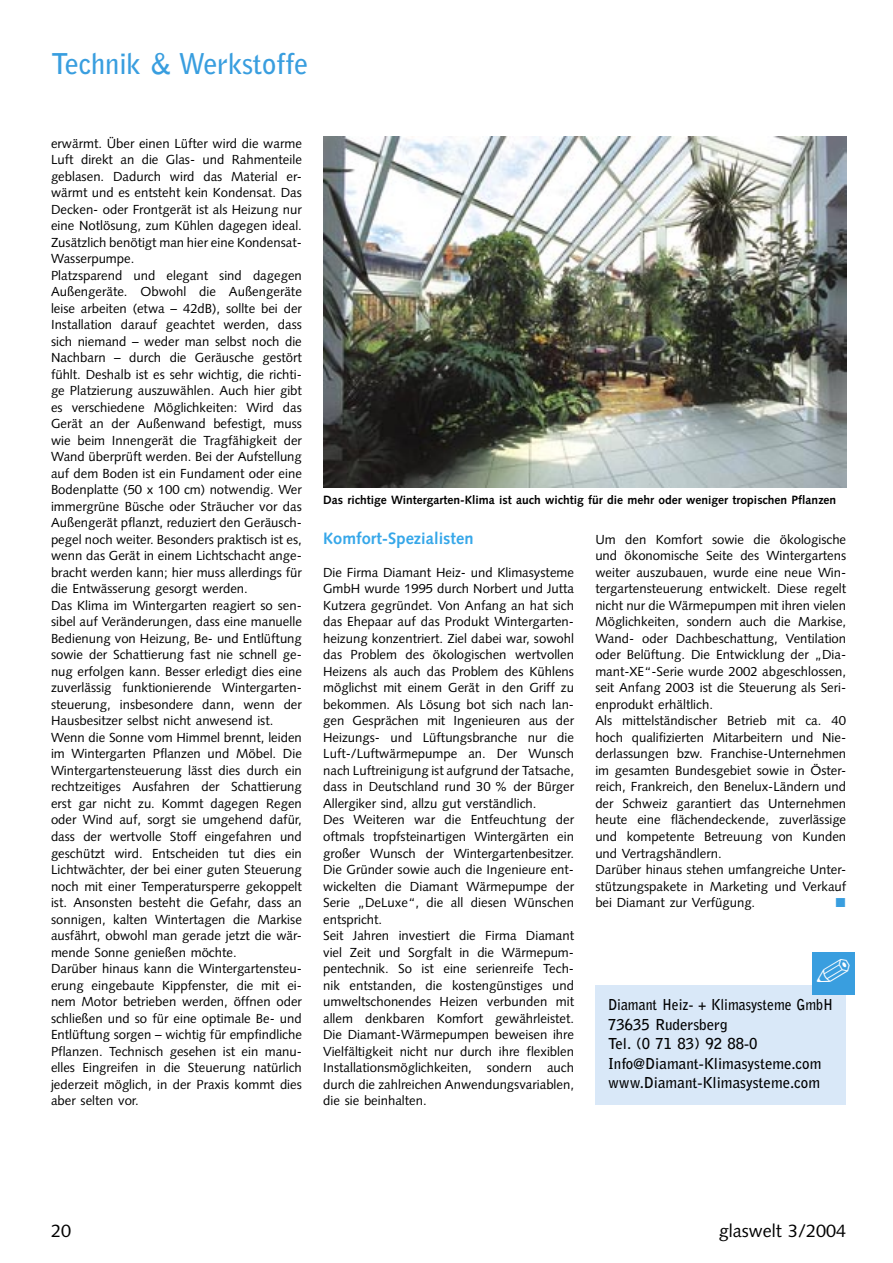
<style>
.page{position:relative;width:893px;height:1263px;background:#fff}
.page>*{position:absolute;margin:0;border:0;box-sizing:border-box;transform-origin:0 0}
.t1{font:700 28.5px "Bell Gothic";letter-spacing:-.01em;color:#399edf}
.t2{font:18px "Syntax";color:#000}
.GW_Zwischenüberschrift_11_14{font:700 16.5px "Syntax";color:#36a7e9}
.GW_Adresskasten{font:700 15px "Bell Gothic";color:#000}
.GW_Adresskasten-2{font:700 15px "Bell Gothic";color:#000;scale:.92 1}
.GW_Grundtext_8_75_11{font:13.2px/16.5px "Syntax";color:#000;text-align:justify}
.GW_BU_8_9{font:700 12px "Syntax";color:#000}
</style>
<div class="page">
<img style="left:323px;top:136px;width:523px;height:351px">
<div style="left:595px;top:986px;width:251px;height:119px;background:#d9e8f8"></div>
<div style="left:812px;top:952px;width:43px;height:42px;background:#399edf"></div>
<h1 class="t1" style="left:51px;top:46px;width:259px">Technik &amp; Werkstoffe</h1>
<p class="GW_Grundtext_8_75_11" style="left:51px;top:135px;width:252px">erwärmt. Über einen Lüfter wird die warme Luft direkt an die Glas- und Rahmenteile geblasen. Dadurch wird das Material er&shy;wärmt und es entsteht kein Kondensat. Das Decken- oder Frontgerät ist als Heizung nur eine Notlösung, zum Kühlen dagegen ideal.<br>Zusätzlich benötigt man hier eine Kondensat-Wasserpumpe.</p>
<p class="GW_Grundtext_8_75_11" style="left:51px;top:267px;width:252px">Platzsparend und elegant sind dagegen Außengeräte. Obwohl die Außengeräte leise arbeiten (etwa – 42dB), sollte bei der Installation darauf geachtet werden, dass sich niemand – weder man selbst noch die Nachbarn – durch die Geräusche gestört fühlt. Deshalb ist es sehr wichtig, die richti&shy;ge Platzierung auszuwählen. Auch hier gibt es verschiedene Möglichkeiten: Wird das Gerät an der Außenwand befestigt, muss wie beim Innengerät die Tragfähigkeit der Wand überprüft werden. Bei der Aufstellung auf dem Boden ist ein Fundament oder eine Bodenplatte (50 x 100 cm) notwendig. Wer immergrüne Büsche oder Sträucher vor das Außengerät pflanzt, reduziert den Geräusch&shy;pegel noch weiter. Besonders praktisch ist es, wenn das Gerät in einem Lichtschacht ange&shy;bracht werden kann; hier muss allerdings für die Entwässerung gesorgt werden.</p>
<p class="GW_Grundtext_8_75_11" style="left:51px;top:597px;width:252px">Das Klima im Wintergarten reagiert so sen&shy;sibel auf Veränderungen, dass eine manuelle Bedienung von Heizung, Be- und Entlüftung sowie der Schattierung fast nie schnell ge&shy;nug erfolgen kann. Besser erledigt dies eine zuverlässig funktionierende Wintergarten&shy;steuerung, insbesondere dann, wenn der Hausbesitzer selbst nicht anwesend ist.</p>
<p class="GW_Grundtext_8_75_11" style="left:51px;top:729px;width:252px">Wenn die Sonne vom Himmel brennt, leiden im Wintergarten Pflanzen und Möbel. Die Wintergartensteuerung lässt dies durch ein rechtzeitiges Ausfahren der Schattierung erst gar nicht zu. Kommt dagegen Regen oder Wind auf, sorgt sie umgehend dafür, dass der wertvolle Stoff eingefahren und geschützt wird. Entscheiden tut dies ein Lichtwächter, der bei einer guten Steuerung noch mit einer Temperatursperre gekoppelt ist. Ansonsten besteht die Gefahr, dass an sonnigen, kalten Wintertagen die Markise ausfährt, obwohl man gerade jetzt die wär&shy;mende Sonne genießen möchte.</p>
<p class="GW_Grundtext_8_75_11" style="left:51px;top:960px;width:252px">Darüber hinaus kann die Wintergartensteu&shy;erung eingebaute Kippfenster, die mit ei&shy;nem Motor betrieben werden, öffnen oder schließen und so für eine optimale Be- und Entlüftung sorgen – wichtig für empfindliche Pflanzen. Technisch gesehen ist ein manu&shy;elles Eingreifen in die Steuerung natürlich jederzeit möglich, in der Praxis kommt dies aber selten vor.</p>
<p class="GW_BU_8_9" style="left:323px;top:492px;width:515px">Das richtige Wintergarten-Klima ist auch wichtig für die mehr oder weniger tropischen Pflanzen</p>
<p class="GW_Zwischenüberschrift_11_14" style="left:323px;top:529px;width:152px">Komfort-Spezialisten</p>
<p class="GW_Grundtext_8_75_11" style="left:323px;top:564px;width:252px">Die Firma Diamant Heiz- und Klimasysteme GmbH wurde 1995 durch Norbert und Jutta Kutzera gegründet. Von Anfang an hat sich das Ehepaar auf das Produkt Wintergarten&shy;heizung konzentriert. Ziel dabei war, sowohl das Problem des ökologischen wertvollen Heizens als auch das Problem des Kühlens möglichst mit einem Gerät in den Griff zu bekommen. Als Lösung bot sich nach lan&shy;gen Gesprächen mit Ingenieuren aus der Heizungs- und Lüftungsbranche nur die Luft-/Luftwärmepumpe an. Der Wunsch nach Luftreinigung ist aufgrund der Tatsache, dass in Deutschland rund 30 % der Bürger Allergiker sind, allzu gut verständlich.</p>
<p class="GW_Grundtext_8_75_11" style="left:323px;top:812px;width:252px">Des Weiteren war die Entfeuchtung der oftmals tropfsteinartigen Wintergärten ein großer Wunsch der Wintergartenbesitzer.<br>Die Gründer sowie auch die Ingenieure ent&shy;wickelten die Diamant Wärmepumpe der Serie „DeLuxe“, die all diesen Wünschen entspricht.</p>
<p class="GW_Grundtext_8_75_11" style="left:323px;top:927px;width:252px">Seit Jahren investiert die Firma Diamant viel Zeit und Sorgfalt in die Wärmepum&shy;pentechnik. So ist eine serienreife Tech&shy;nik entstanden, die kostengünstiges und umweltschonendes Heizen verbunden mit allem denkbaren Komfort gewährleistet.<br>Die Diamant-Wärmepumpen beweisen ihre Vielfältigkeit nicht nur durch ihre flexiblen Installationsmöglichkeiten, sondern auch durch die zahlreichen Anwendungsvariablen, die sie beinhalten.</p>
<p class="GW_Grundtext_8_75_11" style="left:595px;top:531px;width:252px">Um den Komfort sowie die ökologische und ökonomische Seite des Wintergartens weiter auszubauen, wurde eine neue Win&shy;tergartensteuerung entwickelt. Diese regelt nicht nur die Wärmepumpen mit ihren vielen Möglichkeiten, sondern auch die Markise, Wand- oder Dachbeschattung, Ventilation oder Belüftung. Die Entwicklung der „Dia&shy;mant-XE“-Serie wurde 2002 abgeschlossen, seit Anfang 2003 ist die Steuerung als Seri&shy;enprodukt erhältlich.</p>
<p class="GW_Grundtext_8_75_11" style="left:595px;top:713px;width:252px">Als mittelständischer Betrieb mit ca. 40 hoch qualifizierten Mitarbeitern und Nie&shy;derlassungen bzw. Franchise-Unternehmen im gesamten Bundesgebiet sowie in Öster&shy;reich, Frankreich, den Benelux-Ländern und der Schweiz garantiert das Unternehmen heute eine flächendeckende, zuverlässige und kompetente Betreuung von Kunden und Vertragshändlern.</p>
<p class="GW_Grundtext_8_75_11" style="left:595px;top:861px;width:252px">Darüber hinaus stehen umfangreiche Unter&shy;stützungspakete in Marketing und Verkauf bei Diamant zur Verfügung.</p>
<p class="GW_Adresskasten-2" style="left:608px;top:996px;width:246px">Diamant Heiz- + Klimasysteme GmbH</p>
<p class="GW_Adresskasten" style="left:608px;top:1015px;width:121px">73635 Rudersberg</p>
<p class="GW_Adresskasten" style="left:608px;top:1035px;width:151px">Tel. (0 71 83) 92 88-0</p>
<p class="GW_Adresskasten" style="left:608px;top:1054px;width:215px">Info@Diamant-Klimasysteme.com</p>
<p class="GW_Adresskasten" style="left:608px;top:1074px;width:213px">www.Diamant-Klimasysteme.com</p>
<h2 class="t2" style="left:51px;top:1220px;width:22px">20</h2>
<h2 class="t2" style="left:719px;top:1220px;width:129px">glaswelt 3/2004</h2>
</div>
